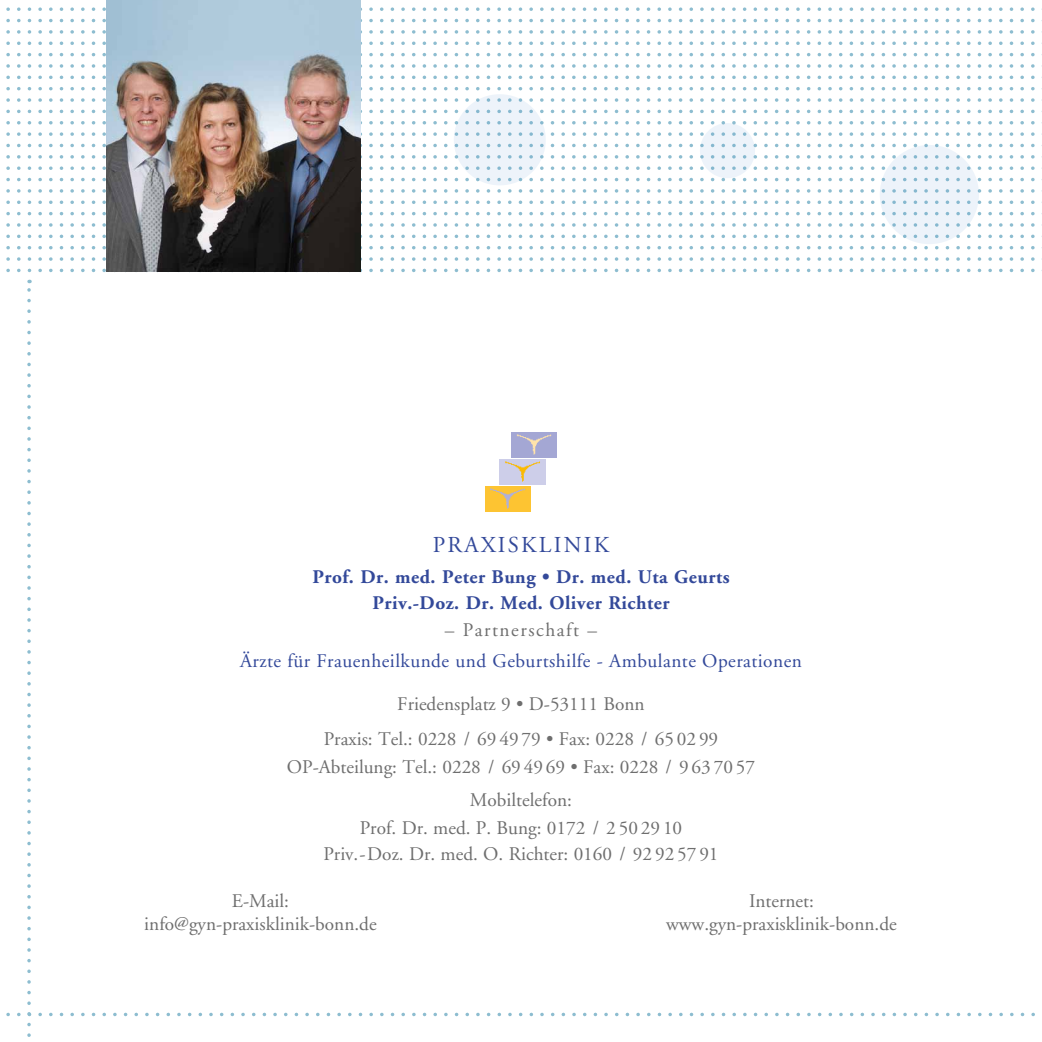
<style>
.page{position:relative;width:1042px;height:1042px;background:#fff}
.page>*{position:absolute;margin:0;border:0;box-sizing:border-box;transform-origin:0 0}
.t1{font:22.75px "Adobe Garamond";letter-spacing:.305em;color:#33499a}
.t2{font:19.25px/23.1px "Adobe Garamond";color:#6e6e6e;text-align:center}
.t3{font:700 19.25px/26.2px "Adobe Garamond";letter-spacing:.025em;color:#33499a;text-align:center}
.t4{font:19.25px "Adobe Garamond";letter-spacing:.025em;color:#33499a}
.t5{font:19.25px "Adobe Garamond";letter-spacing:.08em;color:#6e6e6e}
</style>
<div class="page">
<svg style="left:6px;top:7px;width:1036px;height:4px"></svg>
<svg style="left:6px;top:53px;width:1036px;height:3px"></svg>
<svg style="left:6px;top:87px;width:1036px;height:3px"></svg>
<svg style="left:6px;top:144px;width:1036px;height:3px"></svg>
<svg style="left:6px;top:178px;width:1036px;height:3px"></svg>
<svg style="left:6px;top:223px;width:1036px;height:4px"></svg>
<svg style="left:6px;top:19px;width:1036px;height:3px"></svg>
<svg style="left:6px;top:64px;width:1036px;height:4px"></svg>
<svg style="left:6px;top:110px;width:1036px;height:3px"></svg>
<svg style="left:6px;top:155px;width:1036px;height:4px"></svg>
<svg style="left:6px;top:200px;width:1036px;height:4px"></svg>
<svg style="left:6px;top:246px;width:1036px;height:3px"></svg>
<svg style="left:6px;top:30px;width:1036px;height:4px"></svg>
<svg style="left:6px;top:76px;width:1036px;height:3px"></svg>
<svg style="left:6px;top:121px;width:1036px;height:3px"></svg>
<svg style="left:6px;top:166px;width:1036px;height:4px"></svg>
<svg style="left:6px;top:212px;width:1036px;height:3px"></svg>
<svg style="left:6px;top:257px;width:1036px;height:4px"></svg>
<svg style="left:6px;top:42px;width:1036px;height:3px"></svg>
<svg style="left:6px;top:98px;width:1036px;height:4px"></svg>
<svg style="left:6px;top:132px;width:1036px;height:4px"></svg>
<svg style="left:6px;top:189px;width:1036px;height:4px"></svg>
<svg style="left:6px;top:235px;width:1036px;height:3px"></svg>
<svg style="left:6px;top:269px;width:1036px;height:3px"></svg>
<img style="left:512px;top:432px;width:44px;height:25px">
<img style="left:499px;top:459px;width:46px;height:26px">
<img style="left:486px;top:486px;width:44px;height:25px">
<img style="left:107px;top:0;width:253px;height:272px">
<svg style="left:880px;top:145px;width:99px;height:99px;fill:#edf3fa"></svg>
<svg style="left:700px;top:123px;width:55px;height:55px;fill:#edf3fa"></svg>
<svg style="left:454px;top:94px;width:92px;height:91px;fill:#edf3fa"></svg>
<p class="t1" style="left:433px;top:532px;width:173px">Praxisklinik</p>
<p class="t3" style="left:312px;top:564px;width:419px">Prof. Dr. med. Peter Bung • Dr. med. Uta Geurts<br>Priv.-Doz. Dr. Med. Oliver Richter</p>
<p class="t5" style="left:445px;top:619px;width:154px">– Partnerschaft –</p>
<p class="t4" style="left:240px;top:650px;width:563px">Ärzte für Frauenheilkunde und Geburtshilfe - Ambulante Operationen</p>
<p class="t2" style="left:324px;top:686px;width:396px;line-height:35.5px">Friedensplatz 9 • D-53111 Bonn<br>Praxis: Tel.: 0228 / 69 49 79 • Fax: 0228 / 65 02 99</p>
<p class="t2" style="left:287px;top:751px;width:470px;line-height:33.1px">OP-Abteilung: Tel.: 0228 / 69 49 69 • Fax: 0228 / 9 63 70 57<br>Mobiltelefon:</p>
<p class="t2" style="left:323px;top:816px;width:397px;line-height:25.6px">Prof. Dr. med. P. Bung: 0172 / 2 50 29 10<br>Priv.-Doz. Dr. med. O. Richter: 0160 / 92 92 57 91</p>
<p class="t2" style="left:144px;top:889px;width:234px">E-Mail: info@gyn-praxisklinik-bonn.de</p>
<p class="t2" style="left:666px;top:889px;width:232px">Internet: www.gyn-praxisklinik-bonn.de</p>
</div>
